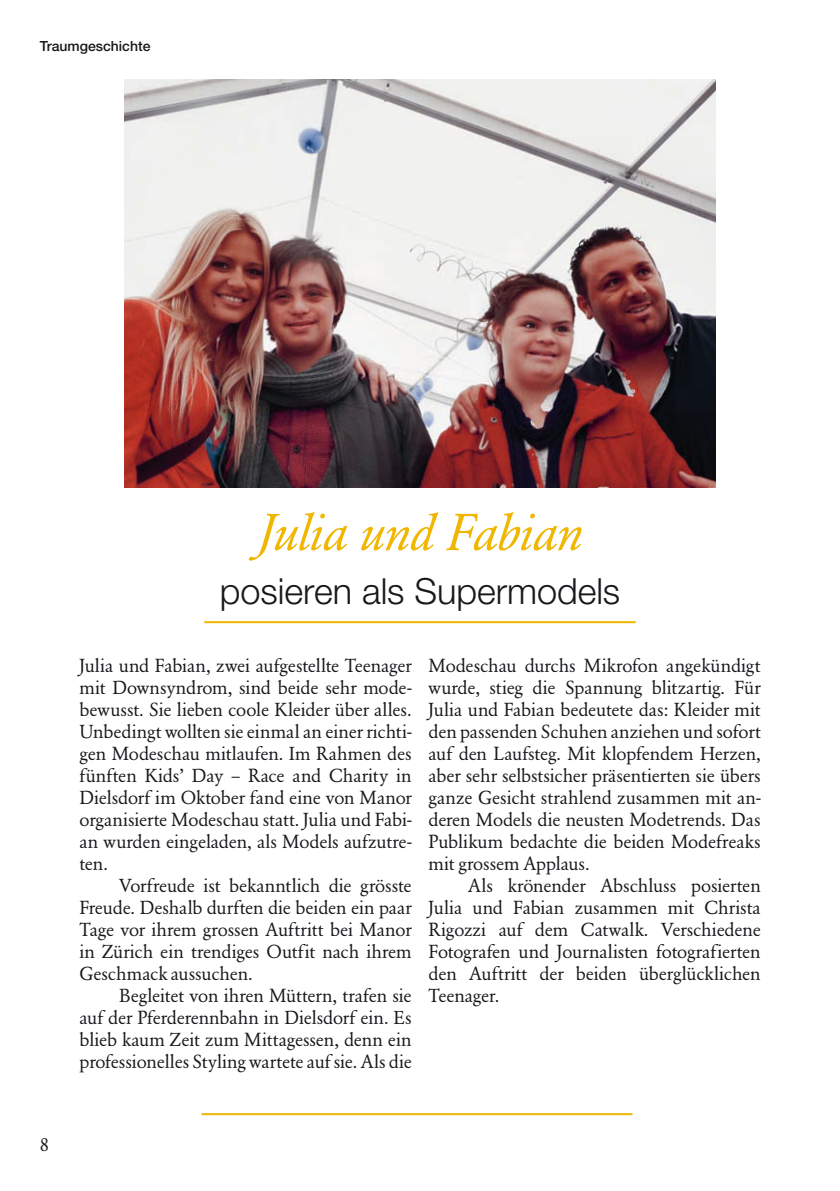
<style>
.page{position:relative;width:840px;height:1191px;background:#fff}
.page>*{position:absolute;margin:0;border:0;box-sizing:border-box;transform-origin:0 0}
.t1{font:50px "GA12 Italic Oldfigures";letter-spacing:-.005em;color:#f0b600}
.t2{font:300 36px "Helvetica Neue";color:#1a171c}
.t3{font:18px/22px "GA12";letter-spacing:.005em;color:#1a171c;text-align:justify}
.t4{font:500 14px "Helvetica Neue";color:#1a171c}
</style>
<div class="page">
<hr style="left:204px;top:621px;width:431px;height:2px;background:#f0b600">
<img style="left:125px;top:79px;width:589px;height:409px">
<hr style="left:201px;top:1113px;width:431px;height:2px;background:#f0b600">
<p class="t4" style="left:40px;top:41px;width:112px">Traumgeschichte</p>
<h1 class="t1" style="left:258px;top:512px;width:325px">Julia und Fabian</h1>
<h2 class="t2" style="left:220px;top:578px;width:401px">posieren als Supermodels</h2>
<p class="t3" style="left:40px;top:1135px;width:11px">8</p>
<p class="t3" style="left:79px;top:656px;width:333px">Julia und Fabian, zwei aufgestellte Teenager mit Downsyndrom, sind beide sehr mode&shy;bewusst. Sie lieben coole Kleider über alles.<br>Unbedingt wollten sie einmal an einer richti&shy;gen Modeschau mitlaufen. Im Rahmen des fünften Kids’ Day – Race and Charity in Dielsdorf im Oktober fand eine von Manor organisierte Modeschau statt. Julia und Fabi&shy;an wurden eingeladen, als Models aufzutre&shy;ten.</p>
<p class="t3" style="left:79px;top:876px;width:333px;text-indent:40px">Vorfreude ist bekanntlich die grösste Freude. Deshalb durften die beiden ein paar Tage vor ihrem grossen Auftritt bei Manor in Zürich ein trendiges Outfit nach ihrem Geschmack aussuchen.</p>
<p class="t3" style="left:79px;top:986px;width:333px;text-indent:40px">Begleitet von ihren Müttern, trafen sie auf der Pferderennbahn in Dielsdorf ein. Es blieb kaum Zeit zum Mittagessen, denn ein professionelles Styling wartete auf sie. Als die</p>
<p class="t3" style="left:428px;top:656px;width:333px">Modeschau durchs Mikrofon angekündigt wurde, stieg die Spannung blitzartig. Für Julia und Fabian bedeutete das: Kleider mit den passenden Schuhen anziehen und sofort auf den Laufsteg. Mit klopfendem Herzen, aber sehr selbstsicher präsentierten sie übers ganze Gesicht strahlend zusammen mit an&shy;deren Models die neusten Modetrends. Das Publikum bedachte die beiden Modefreaks mit grossem Applaus.</p>
<p class="t3" style="left:428px;top:876px;width:333px;text-indent:40px">Als krönender Abschluss posierten Julia und Fabian zusammen mit Christa Rigozzi auf dem Catwalk. Verschiedene Fotografen und Journalisten fotografierten den Auftritt der beiden überglücklichen Teenager.</p>
</div>
